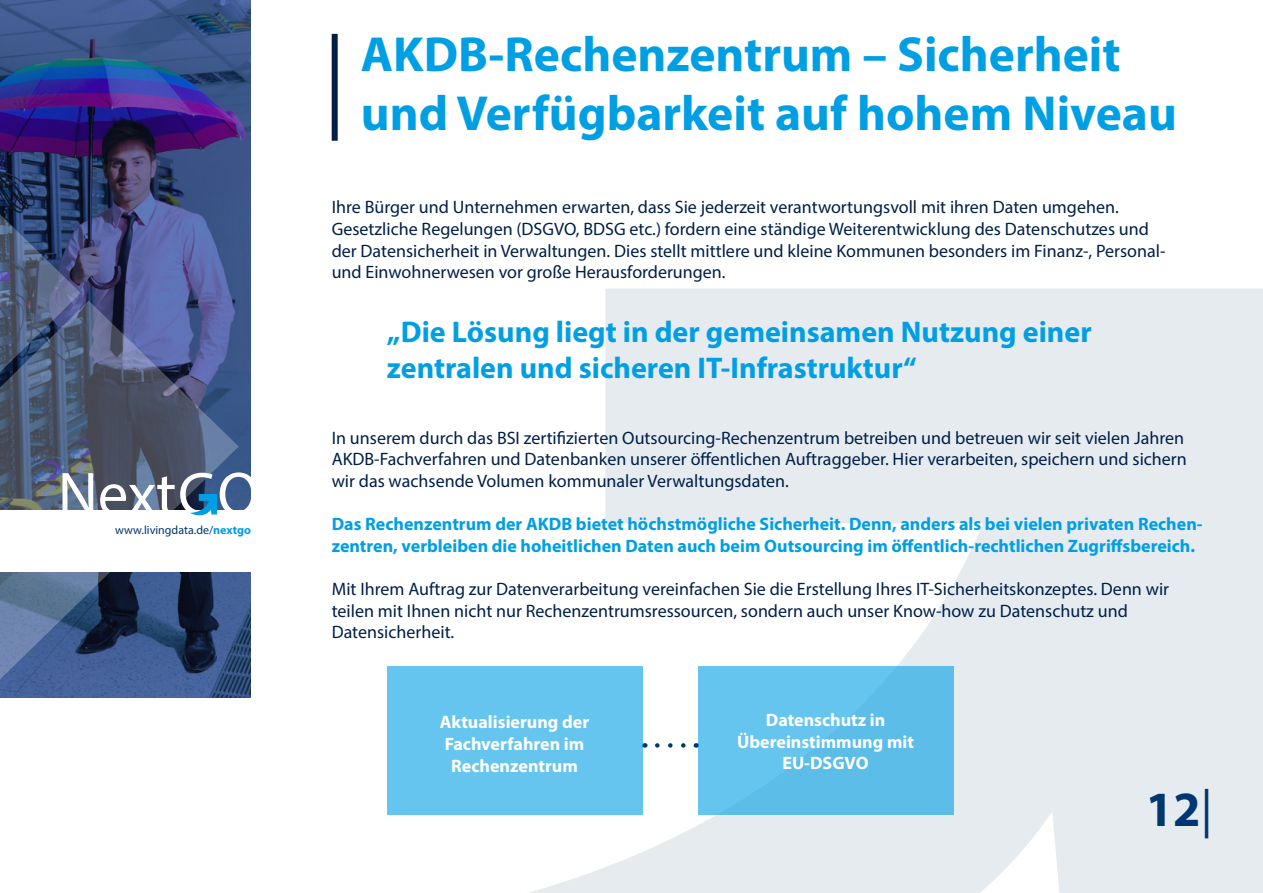
<style>
.page{position:relative;width:1263px;height:893px;background:#fff}
.page>*{position:absolute;margin:0;border:0;box-sizing:border-box;transform-origin:0 0}
.t1{font:61.95px "Myriad Pro";color:#fff}
.t2{font:700 49.5px/59.4px "Myriad Pro";color:#009fe3}
.t3{font:700 49.5px "Myriad Pro";color:#003770}
.t4{font:700 30px/36px "Myriad Pro";color:#009fe3}
.t5{font:18px/21.6px "Myriad Pro";color:#001f47}
.t6{font:700 18px/21.6px "Myriad Pro";color:#009fe3}
.t7{font:700 18px/21.6px "Myriad Pro";color:#fff;text-align:center}
.t8{font:12px "Myriad Pro";color:#003770}
.s1{font-weight:700;color:#009fe3}
.s2{font-weight:400}
</style>
<div class="page">
<svg style="left:528px;top:289px;width:735px;height:604px;fill:#e6ebf0"></svg>
<img style="left:0;top:0;width:251px;height:697px">
<div style="left:0;top:510px;width:256px;height:61px;background:#fff"></div>
<img style="left:0;top:34px;width:81px;height:267px">
<svg style="left:0;top:301px;width:239px;height:397px"></svg>
<div style="left:332px;top:34px;width:6px;height:107px;background:#001f47"></div>
<svg style="left:657px;top:743px;width:32px;height:5px"></svg>
<div style="left:387px;top:666px;width:255px;height:149px;background:#66c5ee"></div>
<div style="left:698px;top:666px;width:255px;height:149px;background:#5cbde8"></div>
<svg style="left:180px;top:473px;width:37px;height:44px"></svg>
<h1 class="t1" style="left:58px;top:456px;width:203px">Next O</h1>
<p class="t8" style="left:115px;top:522px;width:137px">www.livingdata.de/<span class="s1">nextgo</span></p>
<h2 class="t2" style="left:361px;top:23px;width:817px">AKDB-Rechenzentrum – Sicherheit und Verfügbarkeit auf hohem Niveau</h2>
<p class="t5" style="left:332px;top:196px;width:835px">Ihre Bürger und Unternehmen erwarten, dass Sie jederzeit verantwortungsvoll mit ihren Daten umgehen.<br>Gesetzliche Regelungen (DSGVO, BDSG etc.) fordern eine ständige Weiterentwicklung des Datenschutzes und der Datensicherheit in Verwaltungen. Dies stellt mittlere und kleine Kommunen besonders im Finanz-, Personal&shy;und Einwohnerwesen vor große Herausforderungen.</p>
<h3 class="t4" style="left:387px;top:313px;width:706px">„Die Lösung liegt in der gemeinsamen Nutzung einer zentralen und sicheren IT-Infrastruktur“</h3>
<p class="t5" style="left:332px;top:427px;width:857px">In unserem durch das BSI zertifizierten Outsourcing-Rechenzentrum betreiben und betreuen wir seit vielen Jahren<br>AKDB-Fachverfahren und Datenbanken unserer öffentlichen Auftraggeber. Hier verarbeiten, speichern und sichern wir das wachsende Volumen kommunaler Verwaltungsdaten.</p>
<p class="t6" style="left:332px;top:513px;width:872px">Das Rechenzentrum der AKDB bietet höchstmögliche Sicherheit. Denn, anders als bei vielen privaten Rechen&shy;zentren, verbleiben die hoheitlichen Daten auch beim Outsourcing im öffentlich-rechtlichen Zugriffsbereich.</p>
<p class="t5" style="left:332px;top:578px;width:839px">Mit Ihrem Auftrag zur Datenverarbeitung vereinfachen Sie die Erstellung Ihres IT-Sicherheitskonzeptes. Denn wir teilen mit Ihnen nicht nur Rechenzentrumsressourcen, sondern auch unser Know-how zu Datenschutz und<br>Datensicherheit.</p>
<p class="t7" style="left:440px;top:711px;width:151px">Aktualisierung der<br>Fachverfahren im<br>Rechenzentrum</p>
<p class="t7" style="left:737px;top:709px;width:178px">Datenschutz in<br>Übereinstimmung mit<br>EU-DSGVO</p>
<h2 class="t3" style="left:1146px;top:777px;width:68px">12<span class="s2">|</span></h2>
</div>
